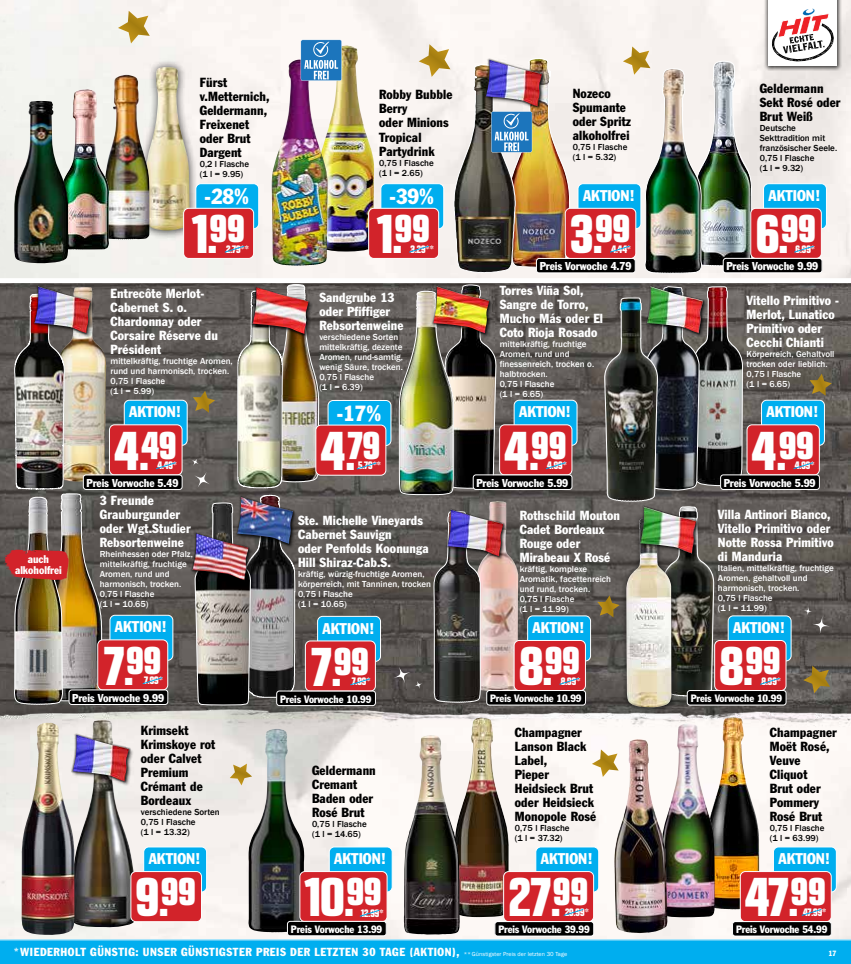
<style>
.page{position:relative;width:851px;height:964px;background:#fff}
.page>*{position:absolute;margin:0;border:0;box-sizing:border-box;transform-origin:0 0}
.t1{font:38.7px "HIT Preisschrift hochgestellt";color:#fff}
.t2{font:condensed 21.6px "Franklin Gothic";color:#fff}
.t3{font:condensed 15.3px "Franklin Gothic";color:#fff}
.t4{font:condensed 13px/14px "Franklin Gothic";letter-spacing:.01em;color:#fff}
.t5{font:condensed 13px/14px "Franklin Gothic";letter-spacing:.01em;color:#000}
.t6{font:condensed 11.5px "Franklin Gothic";letter-spacing:.05em;color:#fff}
.t7{font:condensed 11.2px "Franklin Gothic";letter-spacing:-.01em;color:#fff}
.t8{font:condensed 11px/11px "Franklin Gothic";color:#fff;text-align:center}
.t9{font:condensed 10.5px "Franklin Gothic";letter-spacing:-.01em;color:#fff}
.t10{font:500 9px/10px "Franklin Gothic";color:#fff}
.t11{font:500 9px/10px "Franklin Gothic";color:#000}
.t12{font:7.7px "HIT Preisschrift Regular";color:#fff}
.t13{font:condensed 7.5px "Franklin Gothic";color:#fff}
.s1{font-family:"HIT Preisschrift Regular"}
.s2{font-stretch:normal;font-size:6px}
</style>
<div class="page">
<img style="left:0;top:3px;width:850px;height:961px">
<h3 class="t5" style="left:200px;top:75px;width:71px">Fürst v.Metternich,<br>Geldermann,<br>Freixenet oder Brut<br>Dargent</h3>
<p class="t11" style="left:200px;top:159px;width:51px">0,2 l Flasche (1 l = 9.95)</p>
<h2 class="t2" style="left:204px;top:183px;width:46px">-28%</h2>
<h1 class="t1" style="left:192px;top:217px;width:54px"><span class="s1">1</span>.99</h1>
<p class="t12" style="left:226px;top:245px;width:24px">2.79**</p>
<h3 class="t5" style="left:379px;top:88px;width:75px">Robby Bubble<br>Berry<br>oder Minions<br>Tropical<br>Partydrink</h3>
<p class="t11" style="left:379px;top:158px;width:56px">0,75 l Flasche (1 l = 2.65)</p>
<h2 class="t2" style="left:389px;top:183px;width:46px">-39%</h2>
<h1 class="t1" style="left:377px;top:217px;width:54px"><span class="s1">1</span>.99</h1>
<p class="t12" style="left:410px;top:245px;width:25px">3.29**</p>
<p class="t8" style="left:15px;top:553px;width:48px">auch alkoholfrei</p>
<h3 class="t4" style="left:110px;top:286px;width:109px">Entrecôte Merlot-<br>Cabernet S. o.<br>Chardonnay oder<br>Corsaire Réserve du<br>Président</h3>
<p class="t10" style="left:110px;top:356px;width:124px">mittelkräftig, fruchtige Aromen, rund und harmonisch, trocken.<br>0,75 l Flasche<br>(1 l = 5.99)</p>
<h3 class="t3" style="left:129px;top:403px;width:53px">AKTION!</h3>
<h1 class="t1" style="left:115px;top:433px;width:63px"><span class="s1">4</span>.49</h1>
<p class="t12" style="left:157px;top:462px;width:21px">4.49*</p>
<p class="t7" style="left:87px;top:476px;width:93px">Preis Vorwoche 5.49</p>
<h3 class="t4" style="left:100px;top:493px;width:92px">3 Freunde<br>Grauburgunder oder Wgt.Studier<br>Rebsortenweine</h3>
<p class="t10" style="left:100px;top:549px;width:95px">Rheinhessen oder Pfalz, mittelkräftig, fruchtige<br>Aromen, rund und harmonisch, trocken.<br>0,75 l Flasche<br>(1 l = 10.65)</p>
<h3 class="t3" style="left:115px;top:618px;width:53px">AKTION!</h3>
<h1 class="t1" style="left:104px;top:648px;width:59px"><span class="s1">7</span>.99</h1>
<p class="t12" style="left:144px;top:677px;width:20px">7.99*</p>
<p class="t7" style="left:72px;top:691px;width:93px">Preis Vorwoche 9.99</p>
<h3 class="t5" style="left:141px;top:723px;width:76px">Krimsekt<br>Krimskoye rot oder Calvet<br>Premium<br>Crémant de<br>Bordeaux</h3>
<p class="t11" style="left:141px;top:807px;width:80px">verschiedene Sorten<br>0,75 l Flasche<br>(1 l = 13.32)</p>
<h3 class="t3" style="left:149px;top:849px;width:53px">AKTION!</h3>
<h1 class="t1" style="left:136px;top:880px;width:61px"><span class="s1">9</span>.99</h1>
<h3 class="t4" style="left:319px;top:290px;width:86px">Sandgrube 13 oder Pfiffiger<br>Rebsortenweine</h3>
<p class="t10" style="left:319px;top:332px;width:85px">verschiedene Sorten mittelkräftig, dezente<br>Aromen, rund-samtig, wenig Säure, trocken.<br>0,75 l Flasche<br>(1 l = 6.39)</p>
<h2 class="t2" style="left:337px;top:400px;width:46px">-17%</h2>
<h1 class="t1" style="left:321px;top:434px;width:61px"><span class="s1">4</span>.79</h1>
<p class="t12" style="left:358px;top:462px;width:24px">5.79**</p>
<h3 class="t4" style="left:298px;top:513px;width:132px">Ste. Michelle Vineyards<br>Cabernet Sauvign<br>oder Penfolds Koonunga<br>Hill Shiraz-Cab.S.</h3>
<p class="t10" style="left:298px;top:569px;width:134px">kräftig, würzig-fruchtige Aromen, körperreich, mit Tanninen, trocken<br>0,75 l Flasche<br>(1 l = 10.65)</p>
<h3 class="t3" style="left:322px;top:619px;width:53px">AKTION!</h3>
<h1 class="t1" style="left:311px;top:649px;width:59px"><span class="s1">7</span>.99</h1>
<p class="t12" style="left:352px;top:678px;width:20px">7.99*</p>
<p class="t9" style="left:280px;top:692px;width:93px">Preis Vorwoche 10.99</p>
<h3 class="t5" style="left:312px;top:763px;width:65px">Geldermann<br>Cremant<br>Baden oder<br>Rosé Brut</h3>
<p class="t11" style="left:312px;top:818px;width:56px">0,75 l Flasche (1 l = 14.65)</p>
<h3 class="t3" style="left:334px;top:849px;width:53px">AKTION!</h3>
<h1 class="t1" style="left:305px;top:880px;width:78px"><span class="s1">10</span>.99</h1>
<p class="t12" style="left:361px;top:909px;width:24px">12.99*</p>
<p class="t9" style="left:291px;top:923px;width:93px">Preis Vorwoche 13.99</p>
<h3 class="t5" style="left:572px;top:87px;width:60px">Nozeco<br>Spumante oder Spritz alkoholfrei</h3>
<p class="t11" style="left:572px;top:142px;width:56px">0,75 l Flasche (1 l = 5.32)</p>
<h3 class="t3" style="left:583px;top:186px;width:53px">AKTION!</h3>
<h1 class="t1" style="left:570px;top:217px;width:61px"><span class="s1">3</span>.99</h1>
<p class="t12" style="left:611px;top:245px;width:21px">4.44*</p>
<p class="t7" style="left:539px;top:259px;width:93px">Preis Vorwoche 4.79</p>
<h3 class="t4" style="left:499px;top:283px;width:105px">Torres Viña Sol,<br>Sangre de Torro,<br>Mucho Más oder El<br>Coto Rioja Rosado</h3>
<p class="t10" style="left:499px;top:339px;width:96px">mittelkräftig, fruchtige<br>Aromen, rund und finessenreich, trocken o. halbtrocken.<br>0,75 l Flasche<br>(1 l = 6.65)</p>
<h3 class="t3" style="left:519px;top:403px;width:53px">AKTION!</h3>
<h1 class="t1" style="left:505px;top:433px;width:63px"><span class="s1">4</span>.99</h1>
<p class="t12" style="left:547px;top:462px;width:21px">4.99*</p>
<p class="t7" style="left:476px;top:476px;width:93px">Preis Vorwoche 5.99</p>
<h3 class="t4" style="left:519px;top:508px;width:102px">Rothschild Mouton<br>Cadet Bordeaux<br>Rouge oder<br>Mirabeau X Rosé</h3>
<p class="t10" style="left:519px;top:564px;width:93px">kräftig, komplexe<br>Aromatik, facettenreich und rund, trocken.<br>0,75 l Flasche<br>(1 l = 11.99)</p>
<h3 class="t3" style="left:532px;top:618px;width:53px">AKTION!</h3>
<h1 class="t1" style="left:519px;top:649px;width:62px"><span class="s1">8</span>.99</h1>
<p class="t12" style="left:560px;top:677px;width:21px">8.99*</p>
<p class="t9" style="left:490px;top:692px;width:93px">Preis Vorwoche 10.99</p>
<h3 class="t5" style="left:514px;top:725px;width:83px">Champagner<br>Lanson Black<br>Label,<br>Pieper<br>Heidsieck Brut oder Heidsieck<br>Monopole Rosé</h3>
<p class="t11" style="left:514px;top:823px;width:56px">0,75 l Flasche (1 l = 37.32)</p>
<h3 class="t3" style="left:540px;top:849px;width:53px">AKTION!</h3>
<h1 class="t1" style="left:509px;top:880px;width:81px"><span class="s1">27</span>.99</h1>
<p class="t12" style="left:565px;top:908px;width:25px">29.99*</p>
<p class="t9" style="left:498px;top:923px;width:93px">Preis Vorwoche 39.99</p>
<h3 class="t5" style="left:759px;top:82px;width:82px">Geldermann<br>Sekt Rosé oder<br>Brut Weiß</h3>
<p class="t11" style="left:759px;top:124px;width:79px">Deutsche<br>Sekttradition mit französischer Seele.<br>0,75 l Flasche<br>(1 l = 9.32)</p>
<h3 class="t3" style="left:768px;top:186px;width:53px">AKTION!</h3>
<h1 class="t1" style="left:756px;top:217px;width:61px"><span class="s1">6</span>.99</h1>
<p class="t12" style="left:795px;top:245px;width:21px">6.99*</p>
<p class="t7" style="left:726px;top:259px;width:93px">Preis Vorwoche 9.99</p>
<h3 class="t4" style="left:746px;top:293px;width:94px">Vitello Primitivo -<br>Merlot, Lunatico<br>Primitivo oder<br>Cecchi Chianti</h3>
<p class="t10" style="left:746px;top:349px;width:89px">Körperreich, Gehaltvoll trocken oder lieblich.<br>0,75 l Flasche<br>(1 l = 6.65)</p>
<h3 class="t3" style="left:766px;top:403px;width:53px">AKTION!</h3>
<h1 class="t1" style="left:752px;top:433px;width:63px"><span class="s1">4</span>.99</h1>
<p class="t12" style="left:794px;top:462px;width:21px">4.99*</p>
<p class="t7" style="left:723px;top:476px;width:93px">Preis Vorwoche 5.99</p>
<h3 class="t4" style="left:717px;top:507px;width:117px">Villa Antinori Bianco,<br>Vitello Primitivo oder<br>Notte Rossa Primitivo di Manduria</h3>
<p class="t10" style="left:717px;top:563px;width:117px">Italien, mittelkräftig, fruchtige<br>Aromen, gehaltvoll und harmonisch, trocken.<br>0,75 l Flasche<br>(1 l = 11.99)</p>
<h3 class="t3" style="left:733px;top:618px;width:53px">AKTION!</h3>
<h1 class="t1" style="left:719px;top:649px;width:62px"><span class="s1">8</span>.99</h1>
<p class="t12" style="left:761px;top:677px;width:21px">8.99*</p>
<p class="t9" style="left:690px;top:692px;width:93px">Preis Vorwoche 10.99</p>
<h3 class="t5" style="left:769px;top:725px;width:68px">Champagner<br>Moët Rosé,<br>Veuve<br>Cliquot<br>Brut oder<br>Pommery<br>Rosé Brut</h3>
<p class="t11" style="left:769px;top:823px;width:56px">0,75 l Flasche (1 l = 63.99)</p>
<h3 class="t3" style="left:778px;top:849px;width:53px">AKTION!</h3>
<h1 class="t1" style="left:745px;top:880px;width:82px"><span class="s1">47</span>.99</h1>
<p class="t12" style="left:803px;top:908px;width:25px">47.99*</p>
<p class="t9" style="left:736px;top:923px;width:93px">Preis Vorwoche 54.99</p>
<p class="t6" style="left:14px;top:945px;width:554px">*WIEDERHOLT GÜNSTIG: UNSER GÜNSTIGSTER PREIS DER LETZTEN 30 TAGE (AKTION), <span class="s2">**Günstigster Preis der letzten 30 Tage</span></p>
<p class="t13" style="left:828px;top:948px;width:10px">17</p>
</div>
